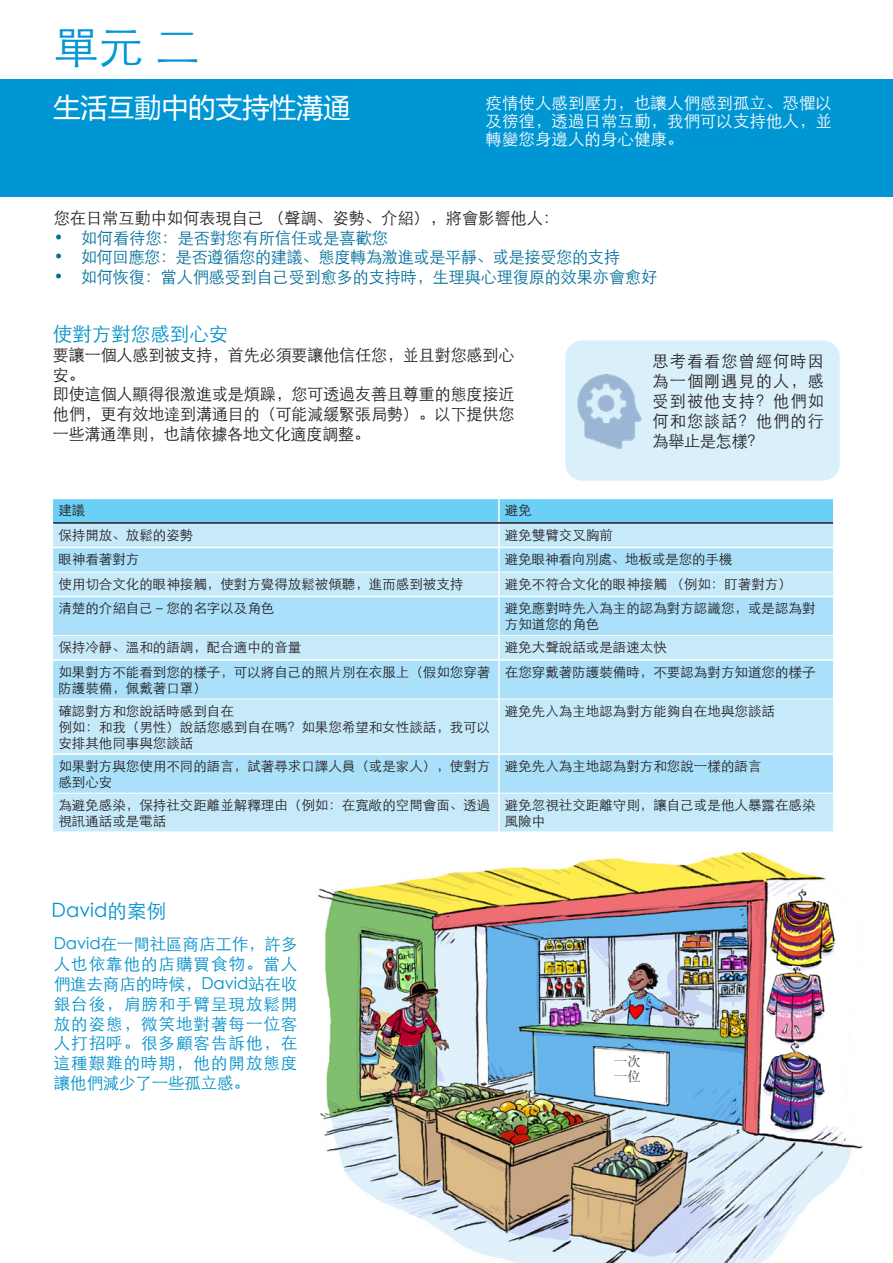
<style>
.page{position:relative;width:893px;height:1263px;background:#fff}
.page>*{position:absolute;margin:0;border:0;box-sizing:border-box;transform-origin:0 0}
.t1{font:300 45px "ST Heiti SC";color:#0096d4}
.t2{font:27px "Microsoft Ya Hei";color:#fff}
.t3{font:300 19.5px "ST Heiti SC";color:#0090ca}
.t4{font:300 19.5px "ST Heiti SC";color:#0092ce}
.t5{font:300 16.5px/19.8px "ST Heiti SC";letter-spacing:-.005em;color:#231f20;text-align:justify}
.t6{font:300 16.5px/19.8px "ST Heiti SC";letter-spacing:.06em;color:#0090ca;text-align:justify}
.t7{font:300 16.5px "ST Heiti SC";color:#006f9a}
.t8{font:300 16.5px/18px "ST Heiti SC";color:#fff;text-align:justify}
.t9{font:300 16.5px "ST Heiti SC";letter-spacing:-.02em;color:#006f9a}
.t10{font:300 13.5px/16.2px "ST Heiti SC";color:#231f20}
.t11{font:13.5px "Sim Sun";color:#231f20}
</style>
<div class="page">
<img style="left:318px;top:852px;width:546px;height:411px">
<div style="left:565px;top:340px;width:275px;height:141px;background:#d9effa;border-radius:17px"></div>
<div style="left:0;top:80px;width:893px;height:117px;background:#0096d4"></div>
<img style="left:577px;top:374px;width:65px;height:75px">
<div style="left:53px;top:794px;width:780px;height:37px;background:#c6eafa"></div>
<svg style="left:53px;top:597px;width:780px;height:196px;background:#b5e4f9"></svg>
<svg style="left:52px;top:499px;width:782px;height:97px;background:#aae1f8"></svg>
<hr style="left:498px;top:597px;width:2px;height:38px;background:#fff">
<hr style="left:498px;top:636px;width:2px;height:23px;background:#fff">
<hr style="left:52px;top:659px;width:447px;height:2px;background:#fff">
<hr style="left:499px;top:659px;width:335px;height:2px;background:#fff">
<hr style="left:498px;top:661px;width:2px;height:38px;background:#fff">
<hr style="left:498px;top:699px;width:2px;height:54px;background:#fff">
<hr style="left:52px;top:753px;width:447px;height:2px;background:#fff">
<hr style="left:499px;top:753px;width:335px;height:2px;background:#fff">
<hr style="left:498px;top:755px;width:2px;height:38px;background:#fff">
<hr style="left:498px;top:793px;width:2px;height:38px;background:#fff">
<hr style="left:53px;top:522px;width:446px;height:2px;background:#231f20">
<hr style="left:499px;top:522px;width:334px;height:2px;background:#231f20">
<hr style="left:53px;top:572px;width:446px;height:1px;background:#fff">
<hr style="left:499px;top:572px;width:334px;height:1px;background:#fff">
<hr style="left:53px;top:635px;width:446px;height:1px;background:#fff">
<hr style="left:499px;top:635px;width:334px;height:1px;background:#fff">
<hr style="left:53px;top:699px;width:446px;height:1px;background:#fff">
<hr style="left:499px;top:699px;width:334px;height:1px;background:#fff">
<p class="t1" style="left:54px;top:8px;width:148px">單元 二</p>
<p class="t2" style="left:54px;top:89px;width:299px">生活互動中的支持性溝通</p>
<p class="t8" style="left:486px;top:92px;width:348px">疫情使人感到壓力，也讓人們感到孤立、恐懼以及徬徨，透過日常互動，我們可以支持他人，並轉變您身邊人的身心健康。</p>
<p class="t5" style="left:54px;top:206px;width:507px">您在日常互動中如何表現自己 （聲調、姿勢、介紹），將會影響他人：</p>
<p class="t7" style="left:54px;top:223px;width:336px">• 如何看待您：是否對您有所信任或是喜歡您</p>
<p class="t9" style="left:54px;top:243px;width:568px">• 如何回應您：是否遵循您的建議、態度轉為激進或是平靜、或是接受您的支持</p>
<p class="t7" style="left:54px;top:263px;width:605px">• 如何恢復：當人們感受到自己受到愈多的支持時，生理與心理復原的效果亦會愈好</p>
<p class="t3" style="left:53px;top:317px;width:177px">使對方對您感到心安</p>
<p class="t5" style="left:53px;top:343px;width:463px">要讓一個人感到被支持，首先必須要讓他信任您，並且對您感到心安。</p>
<p class="t5" style="left:53px;top:383px;width:463px">即使這個人顯得很激進或是煩躁，您可透過友善且尊重的態度接近他們，更有效地達到溝通目的（可能減緩緊張局勢）。以下提供您一些溝通準則，也請依據各地文化適度調整。</p>
<p class="t5" style="left:652px;top:350px;width:173px">思考看看您曾經何時因為一個剛遇見的人，感受到被他支持？他們如何和您談話？他們的行為舉止是怎樣？</p>
<p class="t10" style="left:58px;top:501px;width:28px">建議</p>
<p class="t10" style="left:505px;top:501px;width:28px">避免</p>
<p class="t10" style="left:58px;top:525px;width:136px">保持開放、放鬆的姿勢</p>
<p class="t10" style="left:505px;top:525px;width:109px">避免雙臂交叉胸前</p>
<p class="t10" style="left:58px;top:550px;width:82px">眼神看著對方</p>
<p class="t10" style="left:505px;top:550px;width:229px">避免眼神看向別處、地板或是您的手機</p>
<p class="t10" style="left:58px;top:574px;width:406px">使用切合文化的眼神接觸，使對方覺得放鬆被傾聽，進而感到被支持</p>
<p class="t10" style="left:505px;top:574px;width:288px">避免不符合文化的眼神接觸 （例如：盯著對方）</p>
<p class="t10" style="left:58px;top:599px;width:217px">清楚的介紹自己－您的名字以及角色</p>
<p class="t10" style="left:505px;top:599px;width:312px">避免應對時先入為主的認為對方認識您，或是認為對方知道您的角色</p>
<p class="t10" style="left:58px;top:638px;width:244px">保持冷靜、溫和的語調，配合適中的音量</p>
<p class="t10" style="left:505px;top:638px;width:163px">避免大聲說話或是語速太快</p>
<p class="t10" style="left:58px;top:662px;width:433px">如果對方不能看到您的樣子，可以將自己的照片別在衣服上（假如您穿著防護裝備，佩戴著口罩）</p>
<p class="t10" style="left:505px;top:662px;width:312px">在您穿戴著防護裝備時，不要認為對方知道您的樣子</p>
<p class="t10" style="left:58px;top:701px;width:177px">確認對方和您說話時感到自在</p>
<p class="t10" style="left:58px;top:717px;width:433px">例如：和我（男性）說話您感到自在嗎？如果您希望和女性談話，我可以安排其他同事與您談話</p>
<p class="t10" style="left:505px;top:701px;width:271px">避免先入為主地認為對方能夠自在地與您談話</p>
<p class="t10" style="left:58px;top:756px;width:433px">如果對方與您使用不同的語言，試著尋求口譯人員（或是家人），使對方感到心安</p>
<p class="t10" style="left:505px;top:756px;width:258px">避免先入為主地認為對方和您說一樣的語言</p>
<p class="t10" style="left:58px;top:795px;width:433px">為避免感染，保持社交距離並解釋理由（例如：在寬敞的空間會面、透過視訊通話或是電話</p>
<p class="t10" style="left:505px;top:795px;width:312px">避免忽視社交距離守則，讓自己或是他人暴露在感染風險中</p>
<p class="t4" style="left:52px;top:894px;width:116px">David的案例</p>
<p class="t6" style="left:54px;top:933px;width:245px">David在一間社區商店工作，許多人也依靠他的店購買食物。當人們進去商店的時候，David站在收銀台後，肩膀和手臂呈現放鬆開放的姿態，微笑地對著每一位客人打招呼。很多顧客告訴他，在這種艱難的時期，他的開放態度讓他們減少了一些孤立感。</p>
<p class="t11" style="left:614px;top:1055px;width:28px">一次</p>
<p class="t11" style="left:614px;top:1070px;width:28px">一位</p>
</div>
